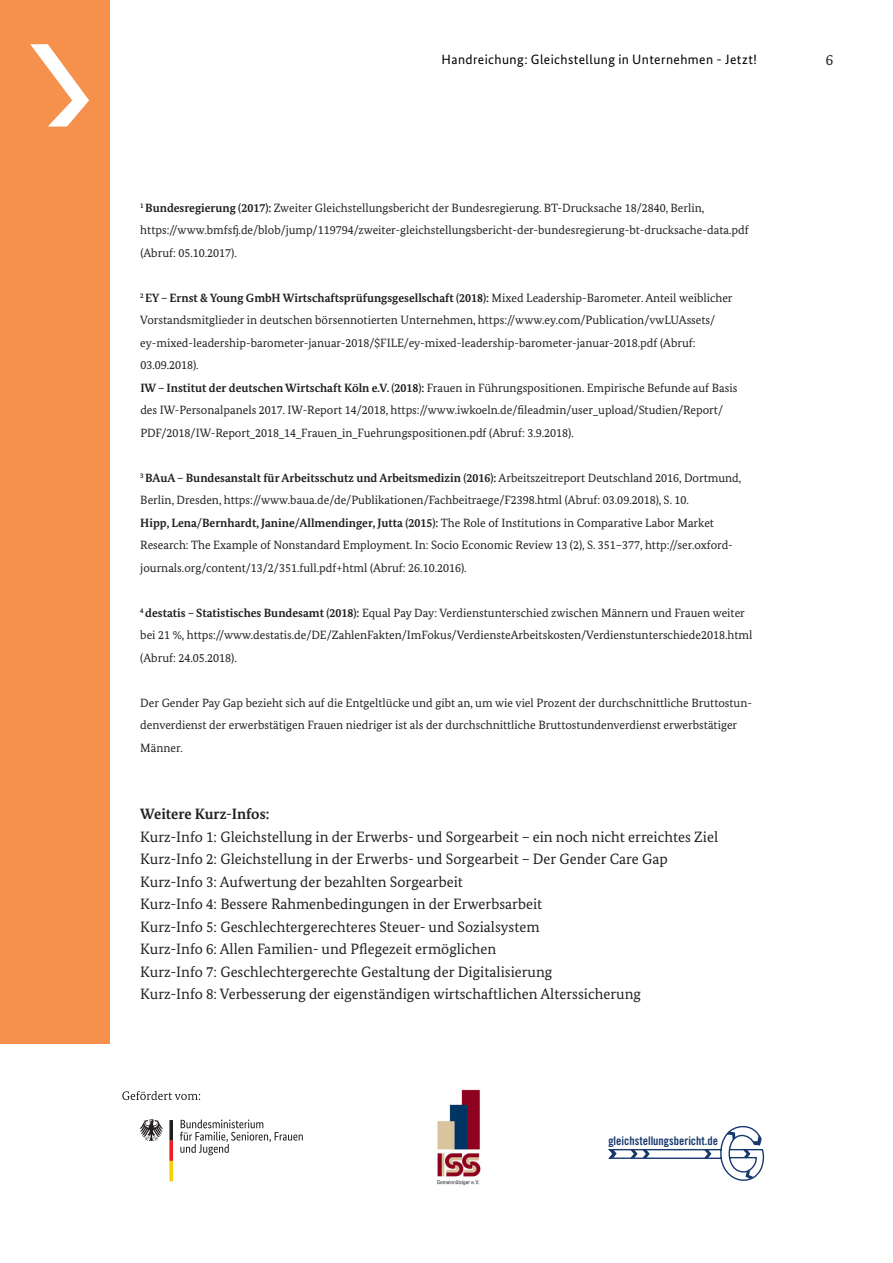
<style>
.page{position:relative;width:893px;height:1263px;background:#fff}
.page>*{position:absolute;margin:0;border:0;box-sizing:border-box;transform-origin:0 0}
.t1{font:15px/22.5px "Bundes Serif";color:#231f20}
.t2{font:700 15px "Bundes Serif";color:#231f20}
.t3{font:13.5px "Bundes Sans";letter-spacing:.03em;color:#000}
.t4{font:12px/22.5px "Bundes Serif";color:#231f20}
.t5{font:11.85px "Trade Gothic Bold Cond Twenty";color:#17386e}
.s1{font-weight:700}
</style>
<div class="page">
<div style="left:0;top:0;width:110px;height:1043px;background:#f6914d"></div>
<svg style="left:30px;top:44px;width:59px;height:83px"></svg>
<svg style="left:180px;top:1119px;width:123px;height:36px"></svg>
<svg style="left:139px;top:1119px;width:24px;height:22px"></svg>
<svg style="left:169px;top:1120px;width:4px;height:61px"></svg>
<svg style="left:122px;top:1091px;width:78px;height:9px"></svg>
<img style="left:437px;top:1089px;width:44px;height:97px">
<svg style="left:608px;top:1126px;width:156px;height:55px"></svg>
<p class="t3" style="left:442px;top:51px;width:317px">Handreichung: Gleichstellung in Unternehmen - Jetzt!</p>
<p class="t1" style="left:826px;top:48px;width:9px">6</p>
<p class="t4" style="left:140px;top:196px;width:610px"><sup>1</sup> <span class="s1">Bundesregierung (2017):</span> Zweiter Gleichstellungsbericht der Bundesregierung. BT-Drucksache 18/2840, Berlin, https://www.bmfsfj.de/blob/jump/119794/zweiter-gleichstellungsbericht-der-bundesregierung-bt-drucksache-data.pdf (Abruf: 05.10.2017).</p>
<p class="t4" style="left:140px;top:286px;width:599px"><sup>2</sup> <span class="s1">EY – Ernst &amp; Young GmbH Wirtschaftsprüfungsgesellschaft (2018):</span> Mixed Leadership-Barometer. Anteil weiblicher Vorstandsmitglieder in deutschen börsennotierten Unternehmen, https://www.ey.com/Publication/vwLUAssets/ ey-mixed-leadership-barometer-januar-2018/$FILE/ey-mixed-leadership-barometer-januar-2018.pdf (Abruf:<br>03.09.2018).<br><span class="s1">IW – Institut der deutschen Wirtschaft Köln e.V. (2018):</span> Frauen in Führungspositionen. Empirische Befunde auf Basis des IW-Personalpanels 2017. IW-Report 14/2018, https://www.iwkoeln.de/fileadmin/user_upload/Studien/Report/ PDF/2018/IW-Report_2018_14_Frauen_in_Fuehrungspositionen.pdf (Abruf: 3.9.2018).</p>
<p class="t4" style="left:140px;top:466px;width:602px"><sup>3</sup> <span class="s1">BAuA – Bundesanstalt für Arbeitsschutz und Arbeitsmedizin (2016):</span> Arbeitszeitreport Deutschland 2016, Dortmund, Berlin, Dresden, https://www.baua.de/de/Publikationen/Fachbeitraege/F2398.html (Abruf: 03.09.2018), S. 10.<br><span class="s1">Hipp, Lena/Bernhardt, Janine/Allmendinger, Jutta (2015):</span> The Role of Institutions in Comparative Labor Market Research: The Example of Nonstandard Employment. In: Socio Economic Review 13 (2), S. 351–377, http://ser.oxford&shy;journals.org/content/13/2/351.full.pdf+html (Abruf: 26.10.2016).</p>
<p class="t4" style="left:140px;top:601px;width:614px"><sup>4</sup> <span class="s1">destatis – Statistisches Bundesamt (2018):</span> Equal Pay Day: Verdienstunterschied zwischen Männern und Frauen weiter bei 21 %, https://www.destatis.de/DE/ZahlenFakten/ImFokus/VerdiensteArbeitskosten/Verdienstunterschiede2018.html (Abruf: 24.05.2018).</p>
<p class="t4" style="left:140px;top:691px;width:613px">Der Gender Pay Gap bezieht sich auf die Entgeltlücke und gibt an, um wie viel Prozent der durchschnittliche Bruttostun&shy;denverdienst der erwerbstätigen Frauen niedriger ist als der durchschnittliche Bruttostundenverdienst erwerbstätiger<br>Männer.</p>
<p class="t2" style="left:140px;top:805px;width:131px">Weitere Kurz-Infos:</p>
<p class="t1" style="left:140px;top:825px;width:579px">Kurz-Info 1: Gleichstellung in der Erwerbs- und Sorgearbeit – ein noch nicht erreichtes Ziel Kurz-Info 2: Gleichstellung in der Erwerbs- und Sorgearbeit – Der Gender Care Gap Kurz-Info 3: Aufwertung der bezahlten Sorgearbeit<br>Kurz-Info 4: Bessere Rahmenbedingungen in der Erwerbsarbeit<br>Kurz-Info 5: Geschlechtergerechteres Steuer- und Sozialsystem<br>Kurz-Info 6: Allen Familien- und Pflegezeit ermöglichen<br>Kurz-Info 7: Geschlechtergerechte Gestaltung der Digitalisierung<br>Kurz-Info 8: Verbesserung der eigenständigen wirtschaftlichen Alterssicherung</p>
<p class="t5" style="left:608px;top:1134px;width:111px">gleichstellungsbericht.de</p>
</div>
